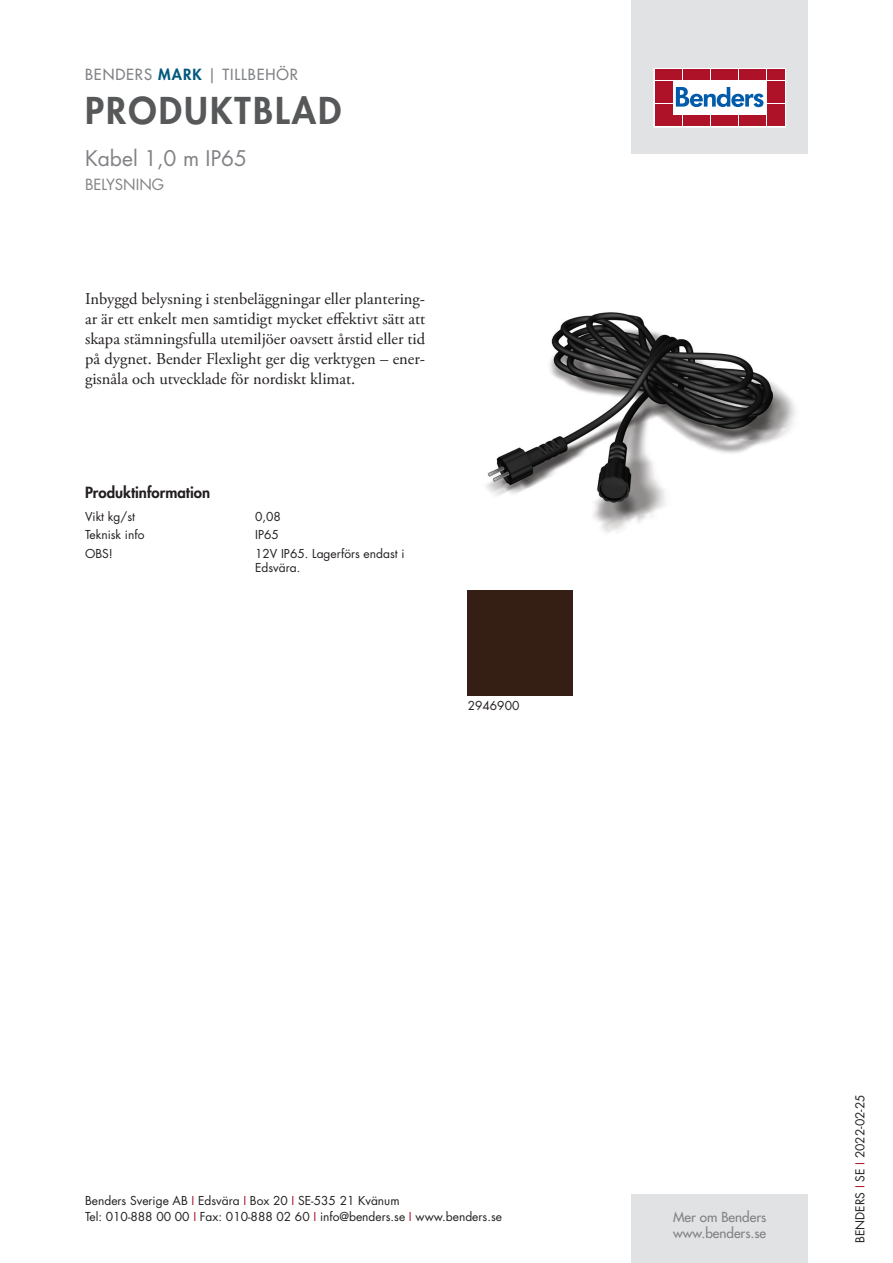
<style>
.page{position:relative;width:893px;height:1263px;background:#fff}
.page>*{position:absolute;margin:0;border:0;box-sizing:border-box;transform-origin:0 0}
.t1{font:800 36px "Futura Std";letter-spacing:.06em;color:#57585a}
.t2{font:21px "Futura Std";color:#808285}
.t3{font:16.5px/19.8px "Adobe Garamond Pro";color:#231f20;text-align:justify}
.t4{font:500 15px "Futura Std";letter-spacing:.06em;color:#808285}
.t5{font:800 15px "Futura Std";color:#231f20}
.t6{font:15px "Futura Std";color:#808285}
.t7{font:500 13.5px/16.2px "Futura Std";color:#808285}
.t8{font:12px/16.5px "Futura Std";color:#231f20}
.s1{font-weight:800;color:#00597d}
.s2{color:#ae1229}
</style>
<div class="page">
<div style="left:631px;top:0;width:177px;height:153px;background:#e1e2e4"></div>
<div style="left:631px;top:1195px;width:177px;height:68px;background:#e1e2e4"></div>
<svg style="left:656px;top:70px;width:128px;height:55px;background:#ebc6cb"></svg>
<div style="left:654px;top:68px;width:132px;height:59px;border:1px solid #fff"></div>
<div style="left:655px;top:70px;width:8px;height:10px;background:#ae1229"></div>
<div style="left:664px;top:70px;width:8px;height:10px;background:#ae1229"></div>
<div style="left:655px;top:81px;width:8px;height:10px;background:#ae1229"></div>
<div style="left:664px;top:81px;width:8px;height:10px;background:#ae1229"></div>
<div style="left:655px;top:93px;width:8px;height:10px;background:#ae1229"></div>
<div style="left:664px;top:93px;width:8px;height:10px;background:#ae1229"></div>
<div style="left:655px;top:104px;width:8px;height:11px;background:#ae1229"></div>
<div style="left:664px;top:104px;width:8px;height:11px;background:#ae1229"></div>
<div style="left:655px;top:116px;width:8px;height:10px;background:#ae1229"></div>
<div style="left:664px;top:116px;width:8px;height:10px;background:#ae1229"></div>
<div style="left:674px;top:70px;width:8px;height:10px;background:#ae1229"></div>
<div style="left:683px;top:70px;width:8px;height:10px;background:#ae1229"></div>
<div style="left:692px;top:70px;width:8px;height:10px;background:#ae1229"></div>
<div style="left:702px;top:70px;width:8px;height:10px;background:#ae1229"></div>
<div style="left:711px;top:70px;width:8px;height:10px;background:#ae1229"></div>
<div style="left:720px;top:70px;width:8px;height:10px;background:#ae1229"></div>
<div style="left:730px;top:70px;width:8px;height:10px;background:#ae1229"></div>
<div style="left:739px;top:70px;width:8px;height:10px;background:#ae1229"></div>
<div style="left:748px;top:70px;width:8px;height:10px;background:#ae1229"></div>
<div style="left:758px;top:70px;width:8px;height:10px;background:#ae1229"></div>
<div style="left:674px;top:116px;width:8px;height:10px;background:#ae1229"></div>
<div style="left:683px;top:116px;width:8px;height:10px;background:#ae1229"></div>
<div style="left:692px;top:116px;width:8px;height:10px;background:#ae1229"></div>
<div style="left:702px;top:116px;width:8px;height:10px;background:#ae1229"></div>
<div style="left:711px;top:116px;width:8px;height:10px;background:#ae1229"></div>
<div style="left:720px;top:116px;width:8px;height:10px;background:#ae1229"></div>
<div style="left:730px;top:116px;width:8px;height:10px;background:#ae1229"></div>
<div style="left:739px;top:116px;width:8px;height:10px;background:#ae1229"></div>
<div style="left:748px;top:116px;width:8px;height:10px;background:#ae1229"></div>
<div style="left:758px;top:116px;width:8px;height:10px;background:#ae1229"></div>
<div style="left:767px;top:70px;width:8px;height:10px;background:#ae1229"></div>
<div style="left:776px;top:70px;width:8px;height:10px;background:#ae1229"></div>
<div style="left:767px;top:81px;width:8px;height:10px;background:#ae1229"></div>
<div style="left:776px;top:81px;width:8px;height:10px;background:#ae1229"></div>
<div style="left:767px;top:93px;width:8px;height:10px;background:#ae1229"></div>
<div style="left:776px;top:93px;width:8px;height:10px;background:#ae1229"></div>
<div style="left:767px;top:104px;width:8px;height:11px;background:#ae1229"></div>
<div style="left:776px;top:104px;width:8px;height:11px;background:#ae1229"></div>
<div style="left:767px;top:116px;width:8px;height:10px;background:#ae1229"></div>
<div style="left:776px;top:116px;width:8px;height:10px;background:#ae1229"></div>
<svg style="left:676px;top:87px;width:87px;height:20px;background:#8ab3d7"></svg>
<img style="left:486px;top:312px;width:310px;height:221px">
<div style="left:468px;top:590px;width:105px;height:105px;background:#351f14"></div>
<p class="t4" style="left:85px;top:65px;width:215px">BENDERS <span class="s1">MARK</span> | TILLBEHÖR</p>
<h1 class="t1" style="left:85px;top:87px;width:258px">PRODUKTBLAD</h1>
<p class="t2" style="left:85px;top:144px;width:164px">Kabel 1,0 m IP65</p>
<p class="t6" style="left:85px;top:175px;width:81px">BELYSNING</p>
<p class="t3" style="left:85px;top:290px;width:342px">Inbyggd belysning i stenbeläggningar eller plantering&shy;ar är ett enkelt men samtidigt mycket effektivt sätt att skapa stämningsfulla utemiljöer oavsett årstid eller tid på dygnet. Bender Flexlight ger dig verktygen – ener&shy;gisnåla och utvecklade för nordiskt klimat.</p>
<p class="t5" style="left:85px;top:483px;width:127px">Produktinformation</p>
<p class="t8" style="left:85px;top:508px;width:51px">Vikt kg/st</p>
<p class="t8" style="left:255px;top:508px;width:27px">0,08</p>
<p class="t8" style="left:85px;top:527px;width:61px">Teknisk info</p>
<p class="t8" style="left:255px;top:527px;width:25px">IP65</p>
<p class="t8" style="left:85px;top:545px;width:29px">OBS!</p>
<p class="t8" style="left:255px;top:546px;width:151px;line-height:14.4px">12V IP65. Lagerförs endast i<br>Edsvära.</p>
<p class="t8" style="left:468px;top:697px;width:53px">2946900</p>
<p class="t8" style="left:85px;top:1192px;width:418px">Benders Sverige AB <span class="s2">I</span> Edsvära <span class="s2">I</span> Box 20 <span class="s2">I</span> SE-535 21 Kvänum<br>Tel: 010-888 00 00 <span class="s2">I</span> Fax: 010-888 02 60 <span class="s2">I</span> info@benders.se <span class="s2">I</span> www.benders.se</p>
<p class="t7" style="left:673px;top:1209px;width:95px">Mer om Benders www.benders.se</p>
<p class="t8" style="left:852px;top:1243px;width:150px;rotate:-90deg">BENDERS <span class="s2">I</span> SE <span class="s2">I</span> 2022-02-25</p>
</div>
